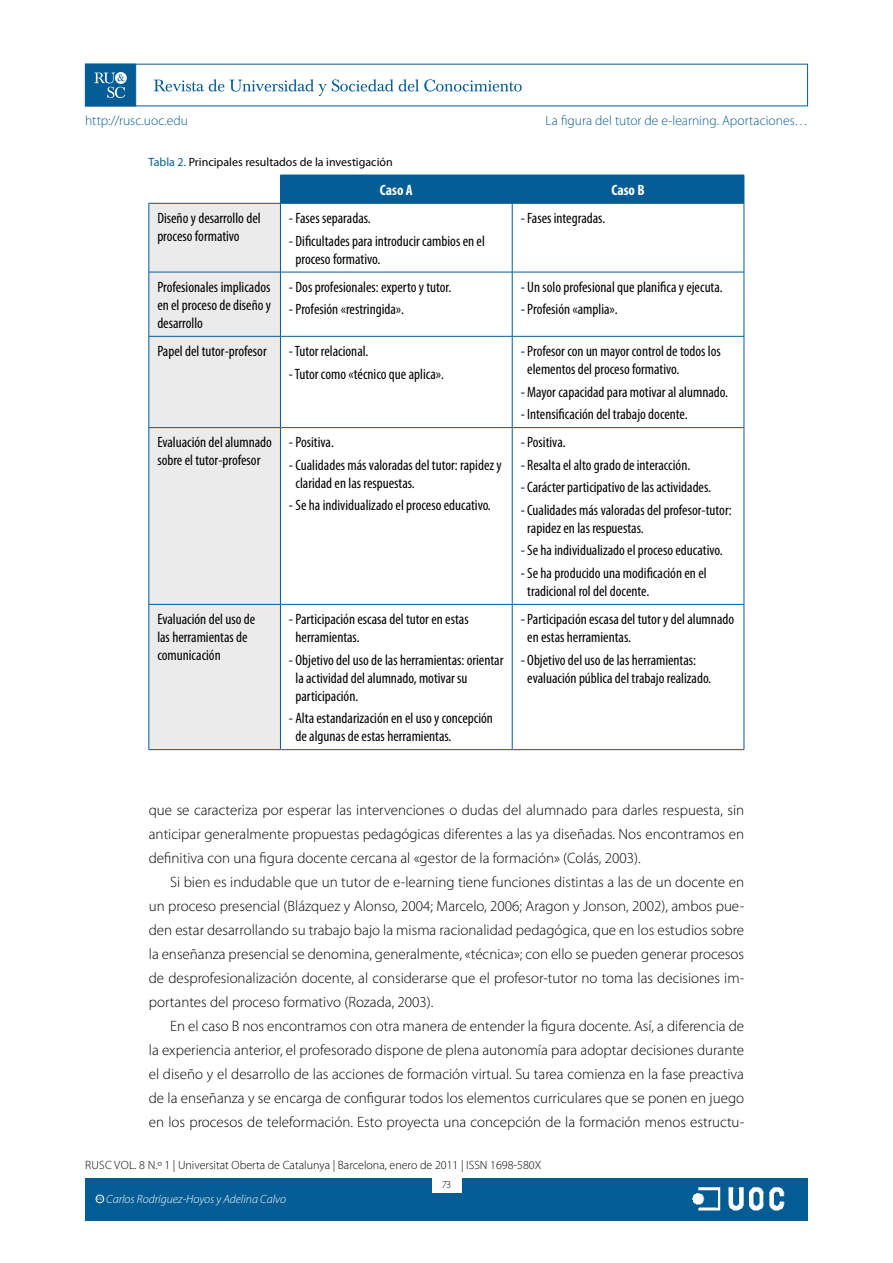
<style>
.page{position:relative;width:893px;height:1263px;background:#fff}
.page>*{position:absolute;margin:0;border:0;box-sizing:border-box;transform-origin:0 0}
.t1{font:condensed 15px/18px "Myriad Pro";color:#000}
.TEXTGENERAL{font:300 15px/24px "Myriad Pro";color:#000;text-align:justify}
.PRIMERPARAGRAF{font:300 15px/24px "Myriad Pro";color:#000;text-align:justify}
.t2{font:700 condensed 15px "Myriad Pro";color:#fff}
.t3{font:300 13.5px "Myriad Pro";letter-spacing:.005em;color:#045c95}
.t4{font:300 12px "Myriad Pro";color:#000}
.TITOLETQUADRES{font:12px "Myriad Pro";color:#000}
.t5{font:italic 300 12px "Myriad Pro";color:#fff}
.t6{font:300 10.5px "Myriad Pro";color:#000}
.t7{font:600 3.9px "Adobe Caslon Pro";color:#fff}
.s1{color:#045c95}
</style>
<div class="page">
<div style="left:85px;top:1178px;width:723px;height:42px;background:#045c95"></div>
<div style="left:85px;top:64px;width:51px;height:42px;background:#045c95;border:1px solid #045c95"></div>
<svg style="left:115px;top:72px;width:12px;height:12px"></svg>
<svg style="left:94px;top:73px;width:31px;height:25px"></svg>
<svg style="left:154px;top:79px;width:368px;height:17px"></svg>
<div style="left:432px;top:1176px;width:29px;height:17px;background:#fff"></div>
<img style="left:692px;top:1187px;width:93px;height:24px">
<div style="left:96px;top:1195px;width:8px;height:8px;border:1px solid #fff;border-radius:50%"></div>
<div style="left:150px;top:204px;width:130px;height:545px;background:#ebebeb"></div>
<div style="left:280px;top:175px;width:465px;height:28px;background:#045c95"></div>
<hr style="left:149px;top:203px;width:131px;height:1px;background:#045c95">
<hr style="left:149px;top:203px;width:1px;height:69px;background:#045c95">
<hr style="left:280px;top:203px;width:232px;height:1px;background:#045c95">
<hr style="left:280px;top:203px;width:1px;height:69px;background:#045c95">
<hr style="left:512px;top:203px;width:232px;height:1px;background:#045c95">
<hr style="left:512px;top:203px;width:1px;height:69px;background:#045c95">
<hr style="left:744px;top:203px;width:1px;height:69px;background:#045c95">
<hr style="left:149px;top:272px;width:131px;height:1px;background:#045c95">
<hr style="left:149px;top:272px;width:1px;height:64px;background:#045c95">
<hr style="left:280px;top:272px;width:232px;height:1px;background:#045c95">
<hr style="left:280px;top:272px;width:1px;height:64px;background:#045c95">
<hr style="left:512px;top:272px;width:232px;height:1px;background:#045c95">
<hr style="left:512px;top:272px;width:1px;height:64px;background:#045c95">
<hr style="left:744px;top:272px;width:1px;height:64px;background:#045c95">
<hr style="left:149px;top:336px;width:131px;height:1px;background:#045c95">
<hr style="left:149px;top:336px;width:1px;height:91px;background:#045c95">
<hr style="left:280px;top:336px;width:232px;height:1px;background:#045c95">
<hr style="left:280px;top:336px;width:1px;height:91px;background:#045c95">
<hr style="left:512px;top:336px;width:232px;height:1px;background:#045c95">
<hr style="left:512px;top:336px;width:1px;height:91px;background:#045c95">
<hr style="left:744px;top:336px;width:1px;height:91px;background:#045c95">
<hr style="left:149px;top:427px;width:131px;height:1px;background:#045c95">
<hr style="left:149px;top:428px;width:1px;height:176px;background:#045c95">
<hr style="left:280px;top:427px;width:232px;height:1px;background:#045c95">
<hr style="left:280px;top:428px;width:1px;height:176px;background:#045c95">
<hr style="left:512px;top:427px;width:232px;height:1px;background:#045c95">
<hr style="left:512px;top:428px;width:1px;height:176px;background:#045c95">
<hr style="left:744px;top:428px;width:1px;height:176px;background:#045c95">
<hr style="left:149px;top:604px;width:131px;height:1px;background:#045c95">
<hr style="left:149px;top:604px;width:1px;height:145px;background:#045c95">
<hr style="left:280px;top:604px;width:232px;height:1px;background:#045c95">
<hr style="left:280px;top:604px;width:1px;height:145px;background:#045c95">
<hr style="left:512px;top:604px;width:232px;height:1px;background:#045c95">
<hr style="left:512px;top:604px;width:1px;height:145px;background:#045c95">
<hr style="left:744px;top:604px;width:1px;height:145px;background:#045c95">
<hr style="left:149px;top:749px;width:131px;height:1px;background:#045c95">
<hr style="left:280px;top:749px;width:232px;height:1px;background:#045c95">
<hr style="left:512px;top:749px;width:232px;height:1px;background:#045c95">
<p class="t3" style="left:85px;top:112px;width:105px">http://rusc.uoc.edu</p>
<p class="t3" style="left:546px;top:112px;width:264px">La figura del tutor de e-learning. Aportaciones…</p>
<p class="TITOLETQUADRES" style="left:149px;top:155px;width:246px"><span class="s1">Tabla 2.</span> Principales resultados de la investigación</p>
<p class="t2" style="left:380px;top:180px;width:34px">Caso A</p>
<p class="t2" style="left:611px;top:180px;width:35px">Caso B</p>
<p class="t1" style="left:157px;top:209px;width:105px">Diseño y desarrollo del proceso formativo</p>
<p class="t1" style="left:289px;top:209px;width:83px">- Fases separadas.</p>
<p class="t1" style="left:521px;top:209px;width:86px">- Fases integradas.</p>
<p class="t1" style="left:295px;top:231px;width:191px;text-indent:-7px">- Dificultades para introducir cambios en el proceso formativo.</p>
<p class="t1" style="left:157px;top:278px;width:115px;text-align:justify">Profesionales implicados en el proceso de diseño y desarrollo</p>
<p class="t1" style="left:289px;top:278px;width:164px">- Dos profesionales: experto y tutor.</p>
<p class="t1" style="left:289px;top:300px;width:117px">- Profesión «restringida».</p>
<p class="t1" style="left:157px;top:342px;width:111px">Papel del tutor-profesor</p>
<p class="t1" style="left:289px;top:342px;width:81px">- Tutor relacional.</p>
<p class="t1" style="left:289px;top:364px;width:157px">- Tutor como «técnico que aplica».</p>
<p class="t1" style="left:157px;top:433px;width:116px">Evaluación del alumnado sobre el tutor-profesor</p>
<p class="t1" style="left:289px;top:433px;width:47px">- Positiva.</p>
<p class="t1" style="left:295px;top:456px;width:208px;text-indent:-7px">- Cualidades más valoradas del tutor: rapidez y claridad en las respuestas.</p>
<p class="t1" style="left:289px;top:496px;width:203px">- Se ha individualizado el proceso educativo.</p>
<p class="t1" style="left:157px;top:610px;width:99px">Evaluación del uso de las herramientas de comunicación</p>
<p class="t1" style="left:295px;top:610px;width:175px;text-indent:-7px">- Participación escasa del tutor en estas herramientas.</p>
<p class="t1" style="left:295px;top:650px;width:209px;text-indent:-7px">- Objetivo del uso de las herramientas: orientar la actividad del alumnado, motivar su participación.</p>
<p class="t1" style="left:295px;top:709px;width:199px;text-indent:-7px">- Alta estandarización en el uso y concepción de algunas de estas herramientas.</p>
<p class="t1" style="left:521px;top:278px;width:204px">- Un solo profesional que planifica y ejecuta.</p>
<p class="t1" style="left:521px;top:300px;width:99px">- Profesión «amplia».</p>
<p class="t1" style="left:527px;top:342px;width:195px;text-indent:-7px">- Profesor con un mayor control de todos los elementos del proceso formativo.</p>
<p class="t1" style="left:521px;top:382px;width:209px">- Mayor capacidad para motivar al alumnado.</p>
<p class="t1" style="left:521px;top:405px;width:169px">- Intensificación del trabajo docente.</p>
<p class="t1" style="left:521px;top:433px;width:47px">- Positiva.</p>
<p class="t1" style="left:521px;top:456px;width:171px">- Resalta el alto grado de interacción.</p>
<p class="t1" style="left:521px;top:478px;width:192px">- Carácter participativo de las actividades.</p>
<p class="t1" style="left:527px;top:501px;width:206px;text-indent:-7px">- Cualidades más valoradas del profesor-tutor: rapidez en las respuestas.</p>
<p class="t1" style="left:521px;top:541px;width:203px">- Se ha individualizado el proceso educativo.</p>
<p class="t1" style="left:527px;top:564px;width:181px;text-indent:-7px">- Se ha producido una modificación en el tradicional rol del docente.</p>
<p class="t1" style="left:527px;top:610px;width:208px;text-indent:-7px">- Participación escasa del tutor y del alumnado en estas herramientas.</p>
<p class="t1" style="left:527px;top:650px;width:185px;text-indent:-7px">- Objetivo del uso de las herramientas: evaluación pública del trabajo realizado.</p>
<p class="PRIMERPARAGRAF" style="left:149px;top:798px;width:597px">que se caracteriza por esperar las intervenciones o dudas del alumnado para darles respuesta, sin anticipar generalmente propuestas pedagógicas diferentes a las ya diseñadas. Nos encontramos en definitiva con una figura docente cercana al «gestor de la formación» (Colás, 2003).</p>
<p class="TEXTGENERAL" style="left:149px;top:870px;width:597px;text-indent:21px">Si bien es indudable que un tutor de e-learning tiene funciones distintas a las de un docente en un proceso presencial (Blázquez y Alonso, 2004; Marcelo, 2006; Aragon y Jonson, 2002), ambos pue&shy;den estar desarrollando su trabajo bajo la misma racionalidad pedagógica, que en los estudios sobre la enseñanza presencial se denomina, generalmente, «técnica»; con ello se pueden generar procesos de desprofesionalización docente, al considerarse que el profesor-tutor no toma las decisiones im&shy;portantes del proceso formativo (Rozada, 2003).</p>
<p class="TEXTGENERAL" style="left:149px;top:1014px;width:597px;text-indent:21px">En el caso B nos encontramos con otra manera de entender la figura docente. Así, a diferencia de la experiencia anterior, el profesorado dispone de plena autonomía para adoptar decisiones durante el diseño y el desarrollo de las acciones de formación virtual. Su tarea comienza en la fase preactiva de la enseñanza y se encarga de configurar todos los elementos curriculares que se ponen en juego en los procesos de teleformación. Esto proyecta una concepción de la formación menos estructu-</p>
<p class="t4" style="left:85px;top:1158px;width:458px">RUSC VOL. 8 N.º 1 | Universitat Oberta de Catalunya | Barcelona, enero de 2011 | ISSN 1698-580X</p>
<p class="t5" style="left:106px;top:1192px;width:181px">Carlos Rodríguez-Hoyos y Adelina Calvo</p>
<p class="t7" style="left:97px;top:1197px;width:7px">CC</p>
<p class="t6" style="left:442px;top:1178px;width:10px">73</p>
</div>
